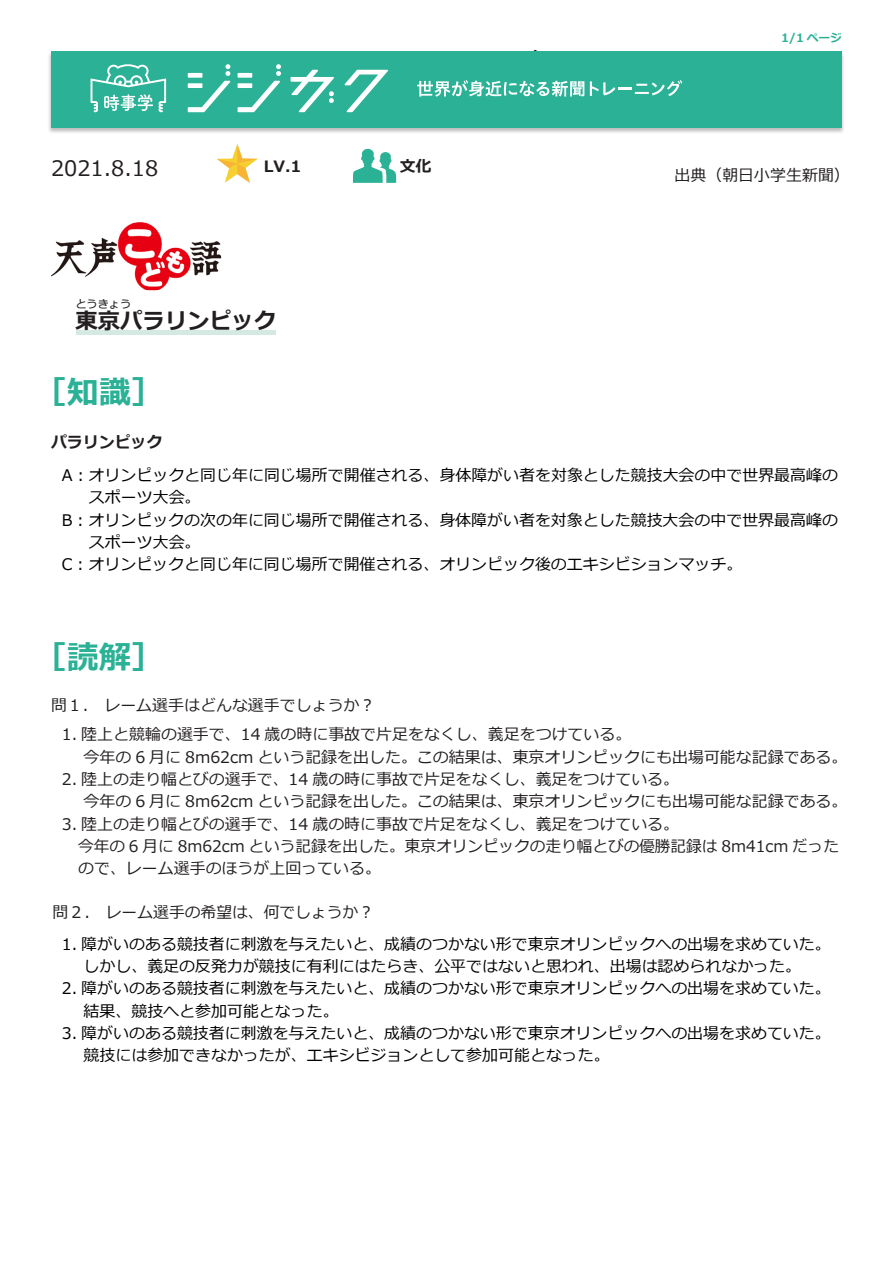
<style>
.page{position:relative;width:893px;height:1263px;background:#fff}
.page>*{position:absolute;margin:0;border:0;box-sizing:border-box;transform-origin:0 0}
.t1{font:700 31.95px "Meiryo";color:#2bb196}
.t2{font:700 22.35px "Meiryo";color:#231f20}
.t3{font:21.3px "Meiryo";color:#231f20}
.t4{font:15.9px "Meiryo";color:#000}
.t5{font:15.9px "Meiryo";color:#231f20}
.t6{font:700 15.9px "Meiryo";color:#231f20}
.t7{font:700 15.6px "Meiryo";color:#231f20}
.t8{font:700 11.7px "Meiryo";color:#2bb196}
.t9{font:700 11.1px "Meiryo";color:#231f20}
</style>
<div class="page">
<img style="left:51px;top:222px;width:170px;height:68px">
<hr style="left:76px;top:330px;width:200px;height:4px;background:#d4e9e2">
<svg style="left:353px;top:149px;width:43px;height:34px"></svg>
<svg style="left:217px;top:144px;width:41px;height:39px"></svg>
<div style="left:47px;top:51px;width:799px;height:83px;background:#231f20;opacity:.3"></div>
<div style="left:51px;top:51px;width:791px;height:77px;background:#2bb196"></div>
<svg style="left:188px;top:64px;width:43px;height:48px"></svg>
<div style="left:188px;top:83px;width:14px;height:5px;background:#fff"></div>
<svg style="left:238px;top:64px;width:43px;height:48px"></svg>
<div style="left:238px;top:83px;width:14px;height:5px;background:#fff"></div>
<div style="left:238px;top:73px;width:14px;height:5px;background:#fff"></div>
<svg style="left:291px;top:70px;width:43px;height:42px"></svg>
<svg style="left:344px;top:70px;width:44px;height:42px"></svg>
<svg style="left:91px;top:64px;width:75px;height:48px"></svg>
<svg style="left:417px;top:50px;width:167px;height:47px"></svg>
<svg style="left:590px;top:81px;width:25px;height:15px"></svg>
<hr style="left:618px;top:87px;width:14px;height:3px;background:#fff">
<svg style="left:635px;top:80px;width:47px;height:16px"></svg>
<p class="t3" style="left:51px;top:153px;width:109px">2021.8.18</p>
<p class="t7" style="left:264px;top:155px;width:39px">LV.1</p>
<p class="t9" style="left:75px;top:296px;width:57px">とうきょう</p>
<p class="t2" style="left:75px;top:305px;width:202px">東京パラリンピック</p>
<p class="t7" style="left:400px;top:156px;width:33px">文化</p>
<p class="t8" style="left:781px;top:30px;width:62px">1/1 ページ</p>
<p class="t5" style="left:674px;top:164px;width:177px">出典（朝日小学生新聞(</p>
<p class="t1" style="left:35px;top:369px;width:129px">［知識[</p>
<p class="t6" style="left:51px;top:431px;width:113px">パラリンピック</p>
<p class="t4" style="left:62px;top:464px;width:778px">A：オリンピックと同じ年に同じ場所で開催される、身体障がい者を対象とした競技大会の中で世界最高峰の</p>
<p class="t4" style="left:89px;top:486px;width:113px">スポーツ大会。</p>
<p class="t4" style="left:62px;top:509px;width:778px">B：オリンピックの次の年に同じ場所で開催される、身体障がい者を対象とした競技大会の中で世界最高峰の</p>
<p class="t4" style="left:89px;top:531px;width:113px">スポーツ大会。</p>
<p class="t4" style="left:62px;top:553px;width:682px">C：オリンピックと同じ年に同じ場所で開催される、オリンピック後のエキシビションマッチ。</p>
<p class="t1" style="left:35px;top:635px;width:129px">［読解[</p>
<p class="t5" style="left:51px;top:694px;width:326px">問１.　レーム選手はどんな選手でしょうか?</p>
<p class="t5" style="left:62px;top:724px;width:571px">1. 陸上と競輪の選手で、14 歳の時に事故で片足をなくし、義足をつけている。</p>
<p class="t5" style="left:84px;top:746px;width:765px">今年の 6 月に 8m62cm という記録を出した。この結果は、東京オリンピックにも出場可能な記録である。</p>
<p class="t5" style="left:62px;top:768px;width:619px">2. 陸上の走り幅とびの選手で、14 歳の時に事故で片足をなくし、義足をつけている。</p>
<p class="t5" style="left:84px;top:790px;width:765px">今年の 6 月に 8m62cm という記録を出した。この結果は、東京オリンピックにも出場可能な記録である。</p>
<p class="t5" style="left:62px;top:813px;width:619px">3. 陸上の走り幅とびの選手で、14 歳の時に事故で片足をなくし、義足をつけている。</p>
<p class="t5" style="left:78px;top:835px;width:762px">今年の 6 月に 8m62cm という記録を出した。東京オリンピックの走り幅とびの優勝記録は 8m41cm だった</p>
<p class="t5" style="left:78px;top:857px;width:304px">ので、レーム選手のほうが上回っている。</p>
<p class="t5" style="left:52px;top:901px;width:323px">問２.　レーム選手の希望は、何でしょうか?</p>
<p class="t4" style="left:62px;top:933px;width:770px">1. 障がいのある競技者に刺激を与えたいと、成績のつかない形で東京オリンピックへの出場を求めていた。</p>
<p class="t4" style="left:84px;top:955px;width:719px">しかし、義足の反発力が競技に有利にはたらき、公平ではないと思われ、出場は認められなかった。</p>
<p class="t4" style="left:62px;top:977px;width:770px">2. 障がいのある競技者に刺激を与えたいと、成績のつかない形で東京オリンピックへの出場を求めていた。</p>
<p class="t4" style="left:84px;top:1000px;width:257px">結果、競技へと参加可能となった。</p>
<p class="t4" style="left:62px;top:1022px;width:770px">3. 障がいのある競技者に刺激を与えたいと、成績のつかない形で東京オリンピックへの出場を求めていた。</p>
<p class="t4" style="left:84px;top:1044px;width:528px">競技には参加できなかったが、エキシビジョンとして参加可能となった。</p>
</div>
